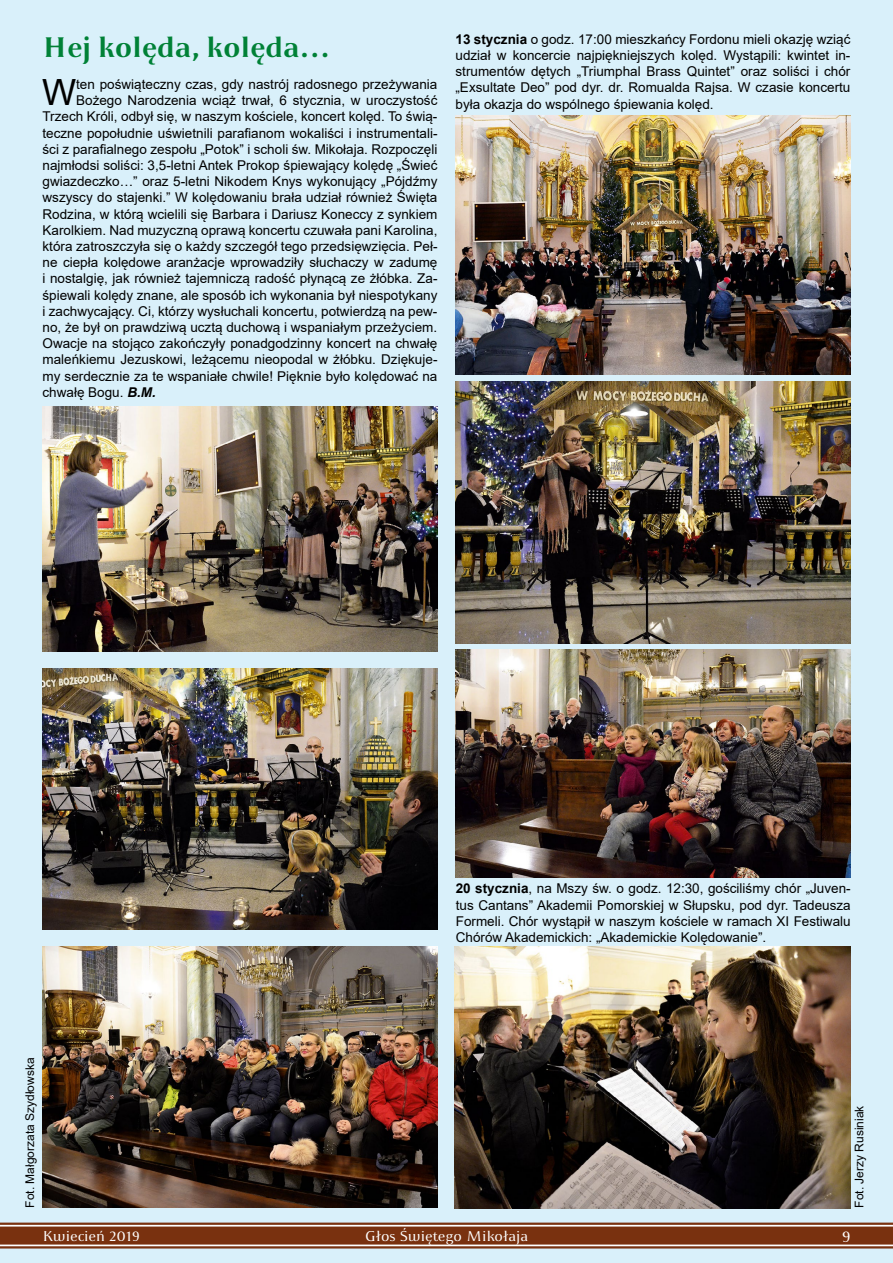
<style>
.page{position:relative;width:893px;height:1263px;background:#d9f0fa}
.page>*{position:absolute;margin:0;border:0;box-sizing:border-box;transform-origin:0 0}
.t1{font:36.15px "Arial";color:#000}
.t2{font:700 30px "Apolonia";color:#008136}
.t3{font:16.5px "Apolonia";color:#fff}
.t4{font:15px "Apolonia";color:#fff}
.t5{font:13.5px/16.2px "Arial";color:#000;text-align:justify}
.t6{font:12px "Arial";color:#000}
.s1{font-weight:700;font-style:italic}
.s2{font-weight:700}
</style>
<div class="page">
<hr style="left:0;top:1244px;width:893px;height:3px;background:#fff">
<hr style="left:0;top:1224px;width:893px;height:3px;background:#fff">
<div style="left:0;top:1226px;width:893px;height:18px;background:#79310f"></div>
<hr style="left:0;top:1222px;width:893px;height:3px;background:#79310f">
<hr style="left:0;top:1246px;width:893px;height:2px;background:#79310f">
<img style="left:43px;top:668px;width:394px;height:262px">
<img style="left:43px;top:406px;width:394px;height:246px">
<img style="left:43px;top:946px;width:394px;height:262px">
<img style="left:455px;top:115px;width:395px;height:259px">
<img style="left:455px;top:381px;width:395px;height:262px">
<img style="left:455px;top:650px;width:395px;height:227px">
<img style="left:455px;top:946px;width:395px;height:262px">
<h2 class="t2" style="left:43px;top:29px;width:289px">Hej kolęda, kolęda…</h2>
<h1 class="t1" style="left:42px;top:68px;width:36px">W</h1>
<p class="t5" style="left:76px;top:76px;width:363px">ten poświąteczny czas, gdy nastrój radosnego przeżywania</p>
<p class="t5" style="left:76px;top:92px;width:363px">Bożego Narodzenia wciąż trwał, 6 stycznia, w uroczystość</p>
<p class="t5" style="left:43px;top:108px;width:396px">Trzech Króli, odbył się, w naszym kościele, koncert kolęd. To świą-</p>
<p class="t5" style="left:43px;top:125px;width:396px">teczne popołudnie uświetnili parafianom wokaliści i instrumentali-</p>
<p class="t5" style="left:43px;top:141px;width:396px">ści z parafialnego zespołu „Potok” i scholi św. Mikołaja. Rozpoczęli</p>
<p class="t5" style="left:43px;top:157px;width:396px">najmłodsi soliści: 3,5-letni Antek Prokop śpiewający kolędę „Świeć</p>
<p class="t5" style="left:43px;top:173px;width:396px">gwiazdeczko…” oraz 5-letni Nikodem Knys wykonujący „Pójdźmy</p>
<p class="t5" style="left:43px;top:189px;width:396px">wszyscy do stajenki.” W kolędowaniu brała udział również Święta</p>
<p class="t5" style="left:43px;top:206px;width:396px">Rodzina, w którą wcielili się Barbara i Dariusz Koneccy z synkiem</p>
<p class="t5" style="left:43px;top:222px;width:396px">Karolkiem. Nad muzyczną oprawą koncertu czuwała pani Karolina,</p>
<p class="t5" style="left:43px;top:238px;width:396px">która zatroszczyła się o każdy szczegół tego przedsięwzięcia. Peł-</p>
<p class="t5" style="left:43px;top:254px;width:396px">ne ciepła kolędowe aranżacje wprowadziły słuchaczy w zadumę</p>
<p class="t5" style="left:43px;top:270px;width:396px">i nostalgię, jak również tajemniczą radość płynącą ze żłóbka. Za-</p>
<p class="t5" style="left:43px;top:287px;width:396px">śpiewali kolędy znane, ale sposób ich wykonania był niespotykany</p>
<p class="t5" style="left:43px;top:303px;width:396px">i zachwycający. Ci, którzy wysłuchali koncertu, potwierdzą na pew-</p>
<p class="t5" style="left:43px;top:319px;width:396px">no, że był on prawdziwą ucztą duchową i wspaniałym przeżyciem.</p>
<p class="t5" style="left:43px;top:335px;width:396px">Owacje na stojąco zakończyły ponadgodzinny koncert na chwałę</p>
<p class="t5" style="left:43px;top:351px;width:396px">maleńkiemu Jezuskowi, leżącemu nieopodal w żłóbku. Dziękuje-</p>
<p class="t5" style="left:43px;top:368px;width:396px">my serdecznie za te wspaniałe chwile! Pięknie było kolędować na</p>
<p class="t5" style="left:43px;top:384px;width:115px">chwałę Bogu. <span class="s1">B.M.</span></p>
<p class="t5" style="left:455px;top:31px;width:396px"><span class="s2">13 stycznia</span> o godz. 17:00 mieszkańcy Fordonu mieli okazję wziąć udział w koncercie najpiękniejszych kolęd. Wystąpili: kwintet in&shy;strumentów dętych „Triumphal Brass Quintet” oraz soliści i chór „Exsultate Deo” pod dyr. dr. Romualda Rajsa. W czasie koncertu była okazja do wspólnego śpiewania kolęd.</p>
<p class="t6" style="left:22px;top:1208px;width:152px;rotate:-90deg">Fot. Małgorzata Szydłowska</p>
<p class="t5" style="left:456px;top:880px;width:396px"><span class="s2">20 stycznia</span>, na Mszy św. o godz. 12:30, gościliśmy chór „Juven&shy;tus Cantans” Akademii Pomorskiej w Słupsku, pod dyr. Tadeusza Formeli. Chór wystąpił w naszym kościele w ramach XI Festiwalu Chórów Akademickich: „Akademickie Kolędowanie”.</p>
<p class="t6" style="left:851px;top:1208px;width:104px;rotate:-90deg">Fot. Jerzy Rusiniak</p>
<p class="t4" style="left:43px;top:1228px;width:99px">Kwiecień 2019</p>
<p class="t4" style="left:365px;top:1227px;width:165px">Głos Świętego Mikołaja</p>
<p class="t3" style="left:842px;top:1226px;width:10px">9</p>
</div>
